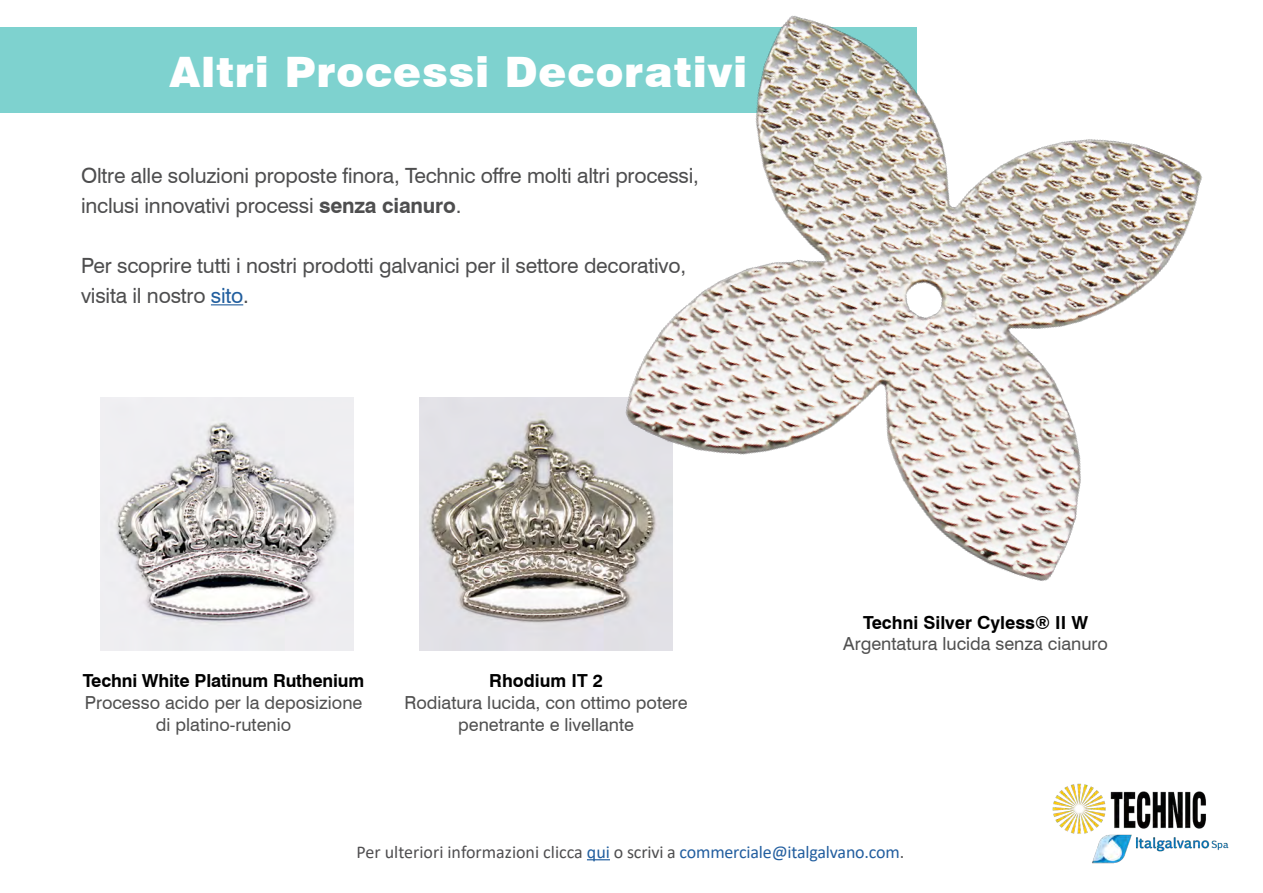
<style>
.page{position:relative;width:1263px;height:893px;background:#fff}
.page>*{position:absolute;margin:0;border:0;box-sizing:border-box;transform-origin:0 0}
.t1{font:900 42px "Swiss 721 BT";letter-spacing:.02em;color:#fff}
.t2{font:21px/30px "Swiss 721 BT";letter-spacing:-.01em;color:#4e4e4f}
.t3{font:18px/21.6px "Swiss 721 BT";color:#505050;text-align:center}
.t4{font:18px "Calibri";letter-spacing:-.01em;color:#4f4e50}
.t5{font:700 18px "Swiss 721 BT";letter-spacing:-.01em;color:#000}
.s1{font-weight:700}
.s2{color:#215e9e}
.s3{color:#4e4e4f}
.s4{color:#225e9f}
</style>
<div class="page">
<img style="left:419px;top:397px;width:85px;height:253px">
<div style="left:0;top:27px;width:917px;height:85px;background:#7ed2cf"></div>
<img style="left:504px;top:15px;width:698px;height:636px">
<hr style="left:211px;top:304px;width:32px;height:1px;background:#215e9e">
<img style="left:100px;top:397px;width:253px;height:253px">
<img style="left:1052px;top:783px;width:177px;height:81px">
<svg style="left:587px;top:859px;width:23px;height:1px"></svg>
<h1 class="t1" style="left:169px;top:46px;width:579px">Altri Processi Decorativi</h1>
<p class="t2" style="left:81px;top:159px;width:619px">Oltre alle soluzioni proposte finora, Technic offre molti altri processi, inclusi innovativi processi <span class="s1">senza cianuro</span>.</p>
<p class="t2" style="left:81px;top:249px;width:607px">Per scoprire tutti i nostri prodotti galvanici per il settore decorativo, visita il nostro <span class="s2">sito</span>.</p>
<p class="t5" style="left:83px;top:669px;width:283px">Techni White Platinum Ruthenium</p>
<p class="t3" style="left:85px;top:691px;width:279px">Processo acido per la deposizione di platino-rutenio</p>
<p class="t5" style="left:489px;top:669px;width:115px">Rhodium IT 2</p>
<p class="t3" style="left:404px;top:691px;width:285px">Rodiatura lucida, con ottimo potere penetrante e livellante</p>
<p class="t5" style="left:863px;top:610px;width:226px">Techni Silver Cyless® II W</p>
<p class="t3" style="left:843px;top:632px;width:266px">Argentatura lucida senza cianuro</p>
<p class="t4" style="left:356px;top:839px;width:549px">Per ulteriori informazioni clicca <span class="s2">qui</span> <span class="s3">o scrivi a</span> <span class="s4">commerciale@italgalvano.com</span><span class="s3">.</span></p>
</div>
